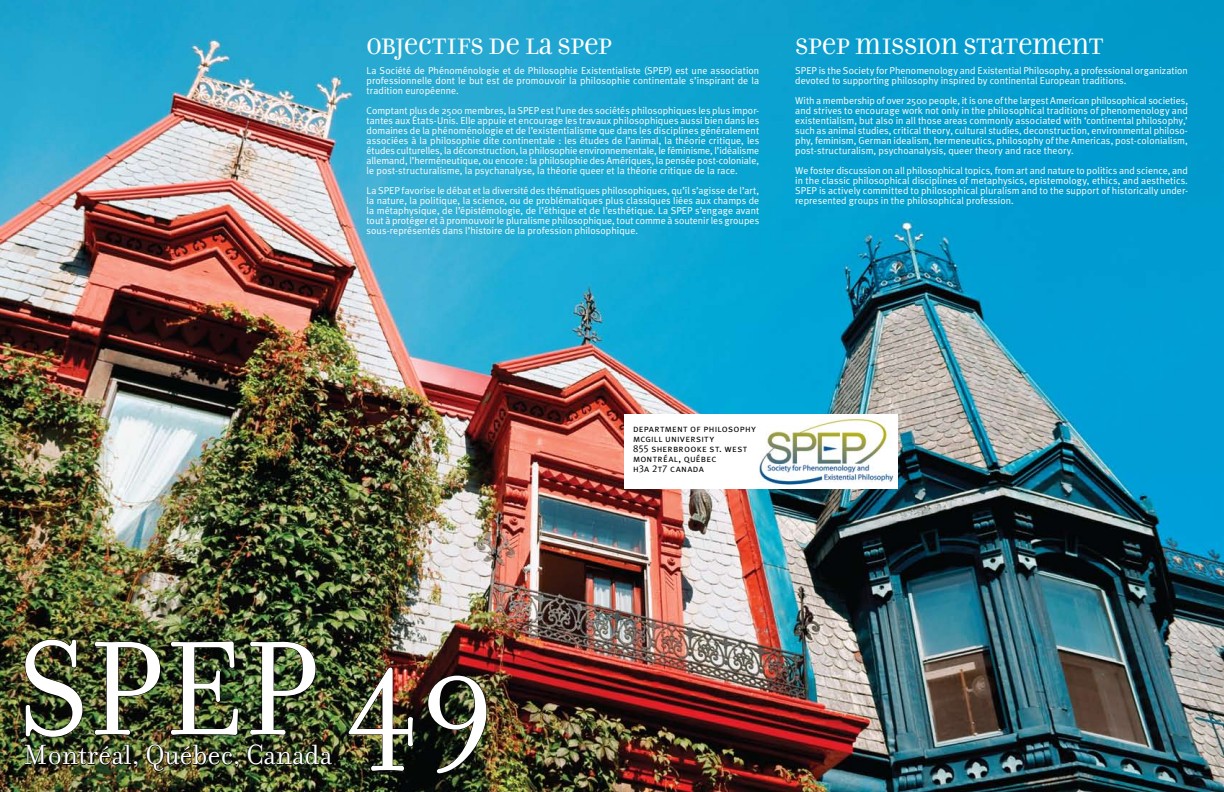
<style>
.page{position:relative;width:1224px;height:792px;background:#fff}
.page>*{position:absolute;margin:0;border:0;box-sizing:border-box;transform-origin:0 0}
.t1{font:144px "Filosofia";color:#fff}
.t2{font:30px "Filosofia";color:#fff}
.t3{font:24px "Filosofia Unicase";letter-spacing:-.015em;color:#fff}
.t4{font:10px/10px "Meta Plus Normal";letter-spacing:.005em;color:#fff;text-align:justify}
.t5{font:10px/10px "Meta Plus Normal Caps";letter-spacing:.025em;color:#000}
</style>
<div class="page">
<img style="left:0;top:0;width:1224px;height:792px">
<img style="left:758px;top:414px;width:140px;height:75px">
<img style="left:249px;top:640px;width:67px;height:96px">
<img style="left:348px;top:667px;width:66px;height:105px">
<img style="left:427px;top:675px;width:60px;height:99px">
<img style="left:24px;top:639px;width:216px;height:133px">
<img style="left:247px;top:744px;width:86px;height:22px">
<div style="left:624px;top:414px;width:134px;height:75px;background:#fff"></div>
<h3 class="t3" style="left:367px;top:32px;width:247px">OBJECTIFS DE LA SPEP</h3>
<p class="t4" style="left:367px;top:65px;width:394px">La Société de Phénoménologie et de Philosophie Existentialiste (SPEP) est une association professionnelle dont le but est de promouvoir la philosophie continentale s’inspirant de la tradition européenne.</p>
<p class="t4" style="left:367px;top:105px;width:394px">Comptant plus de 2500 membres, la SPEP est l’une des sociétés philosophiques les plus impor&shy;tantes aux États-Unis. Elle appuie et encourage les travaux philosophiques aussi bien dans les domaines de la phénoménologie et de l’existentialisme que dans les disciplines généralement associées à la philosophie dite continentale : les études de l’animal, la théorie critique, les études culturelles, la déconstruction, la philosophie environnementale, le féminisme, l’idéalisme allemand, l’herméneutique, ou encore : la philosophie des Amériques, la pensée post-coloniale, le post-structuralisme, la psychanalyse, la théorie queer et la théorie critique de la race.</p>
<p class="t4" style="left:367px;top:185px;width:394px">La SPEP favorise le débat et la diversité des thématiques philosophiques, qu’il s’agisse de l’art, la nature, la politique, la science, ou de problématiques plus classiques liées aux champs de la métaphysique, de l’épistémologie, de l’éthique et de l’esthétique. La SPEP s’engage avant tout à protéger et à promouvoir le pluralisme philosophique, tout comme à soutenir les groupes sous-représentés dans l’histoire de la profession philosophique.</p>
<h3 class="t3" style="left:795px;top:32px;width:309px">SPEP MISSION STATEMENT</h3>
<p class="t4" style="left:795px;top:65px;width:394px">SPEP is the Society for Phenomenology and Existential Philosophy, a professional organization devoted to supporting philosophy inspired by continental European traditions.</p>
<p class="t4" style="left:795px;top:95px;width:394px">With a membership of over 2500 people, it is one of the largest American philosophical societies, and strives to encourage work not only in the philosophical traditions of phenomenology and existentialism, but also in all those areas commonly associated with ‘continental philosophy,’ such as animal studies, critical theory, cultural studies, deconstruction, environmental philoso&shy;phy, feminism, German idealism, hermeneutics, philosophy of the Americas, post-colonialism, post-structuralism, psychoanalysis, queer theory and race theory.</p>
<p class="t4" style="left:795px;top:165px;width:394px">We foster discussion on all philosophical topics, from art and nature to politics and science, and in the classic philosophical disciplines of metaphysics, epistemology, ethics, and aesthetics.<br>SPEP is actively committed to philosophical pluralism and to the support of historically under&shy;represented groups in the philosophical profession.</p>
<h1 class="t1" style="left:18px;top:610px;width:479px">SPEP 49</h1>
<h2 class="t2" style="left:24px;top:738px;width:310px">Montréal, Québec, Canada</h2>
<p class="t5" style="left:633px;top:423px;width:125px">department of philosophy mcgill university<br>855 sherbrooke st. west montréal, québec<br>h3a 2t7 canada</p>
</div>
